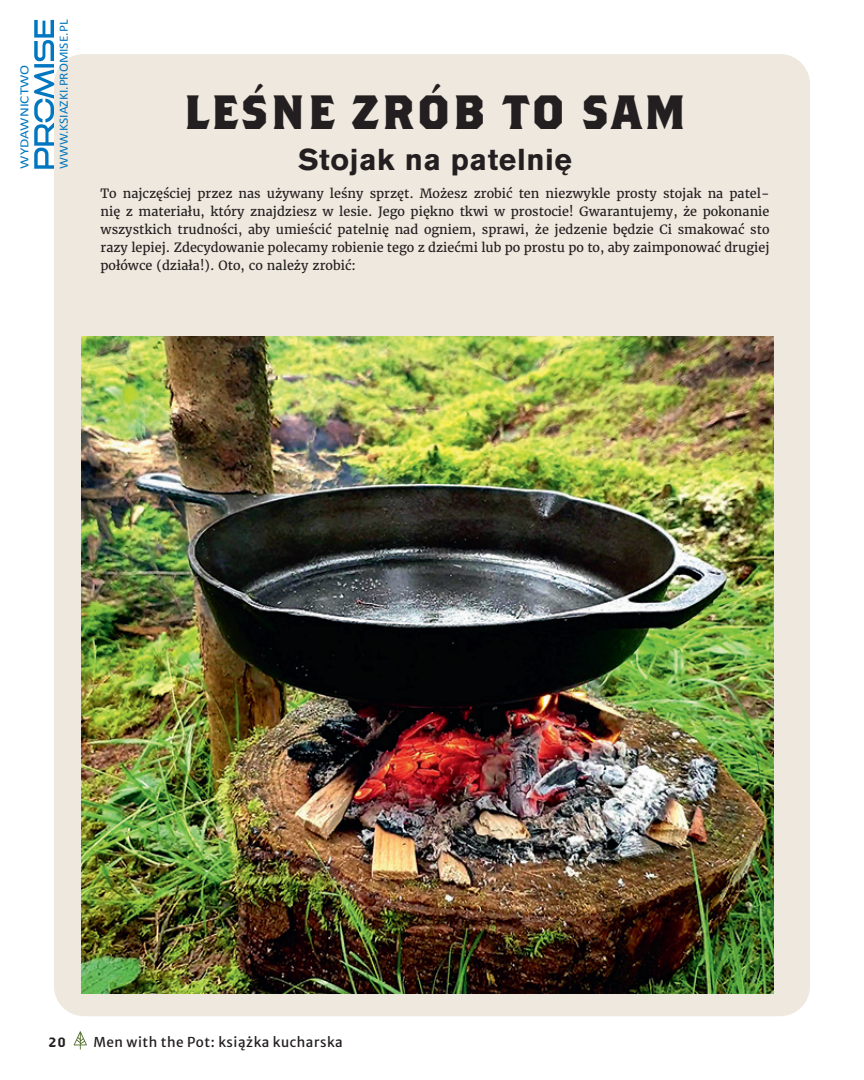
<style>
.page{position:relative;width:864px;height:1080px;background:#fff}
.page>*{position:absolute;margin:0;border:0;box-sizing:border-box;transform-origin:0 0}
.SB{font:700 48px "Brothers";letter-spacing:.05em;color:#231f20}
.SB1{font:700 30px "Akzidenz Grotesk Pro";letter-spacing:.02em;color:#231f20}
.Folio_Left{font:13.5px "Merriweather Sans";letter-spacing:.04em;color:#231f20}
.Folio_Left-2{font:13.5px "Brothers";color:#231f20}
.ST__Serif_no_color{font:12.75px/18px "Merriweather";color:#231f20;text-align:justify}
.t1{font:12.6px "Calibri";color:#0077c0;scale:1.07 1}
.t2{font:12.6px "Calibri";color:#0077c0;scale:1.2 1}
</style>
<div class="page">
<div style="left:54px;top:54px;width:756px;height:962px;background:#efe8de;border-radius:30px"></div>
<img style="left:81px;top:336px;width:693px;height:657px">
<svg style="left:74px;top:1031px;width:13px;height:19px"></svg>
<svg style="left:34px;top:20px;width:20px;height:149px"></svg>
<p class="t2" style="left:16px;top:169px;width:88px;rotate:-90deg">WYDAWNICTWO</p>
<p class="t1" style="left:56px;top:169px;width:141px;rotate:-90deg">WWW.KSIAZKI.PROMISE.PL</p>
<p class="SB" style="left:184px;top:82px;width:504px">LEŚNE ZRÓB TO SAM</p>
<p class="SB1" style="left:298px;top:140px;width:275px">Stojak na patelnię</p>
<p class="ST__Serif_no_color" style="left:100px;top:184px;width:671px">To najczęściej przez nas używany leśny sprzęt. Możesz zrobić ten niezwykle prosty stojak na patel&shy;nię z materiału, który znajdziesz w lesie. Jego piękno tkwi w prostocie! Gwarantujemy, że pokonanie wszystkich trudności, aby umieścić patelnię nad ogniem, sprawi, że jedzenie będzie Ci smakować sto razy lepiej. Zdecydowanie polecamy robienie tego z dziećmi lub po prostu po to, aby zaimponować drugiej połówce (działa!). Oto, co należy zrobić:</p>
<p class="Folio_Left-2" style="left:49px;top:1034px;width:19px">20</p>
<p class="Folio_Left" style="left:93px;top:1030px;width:251px">Men with the Pot: książka kucharska</p>
</div>
